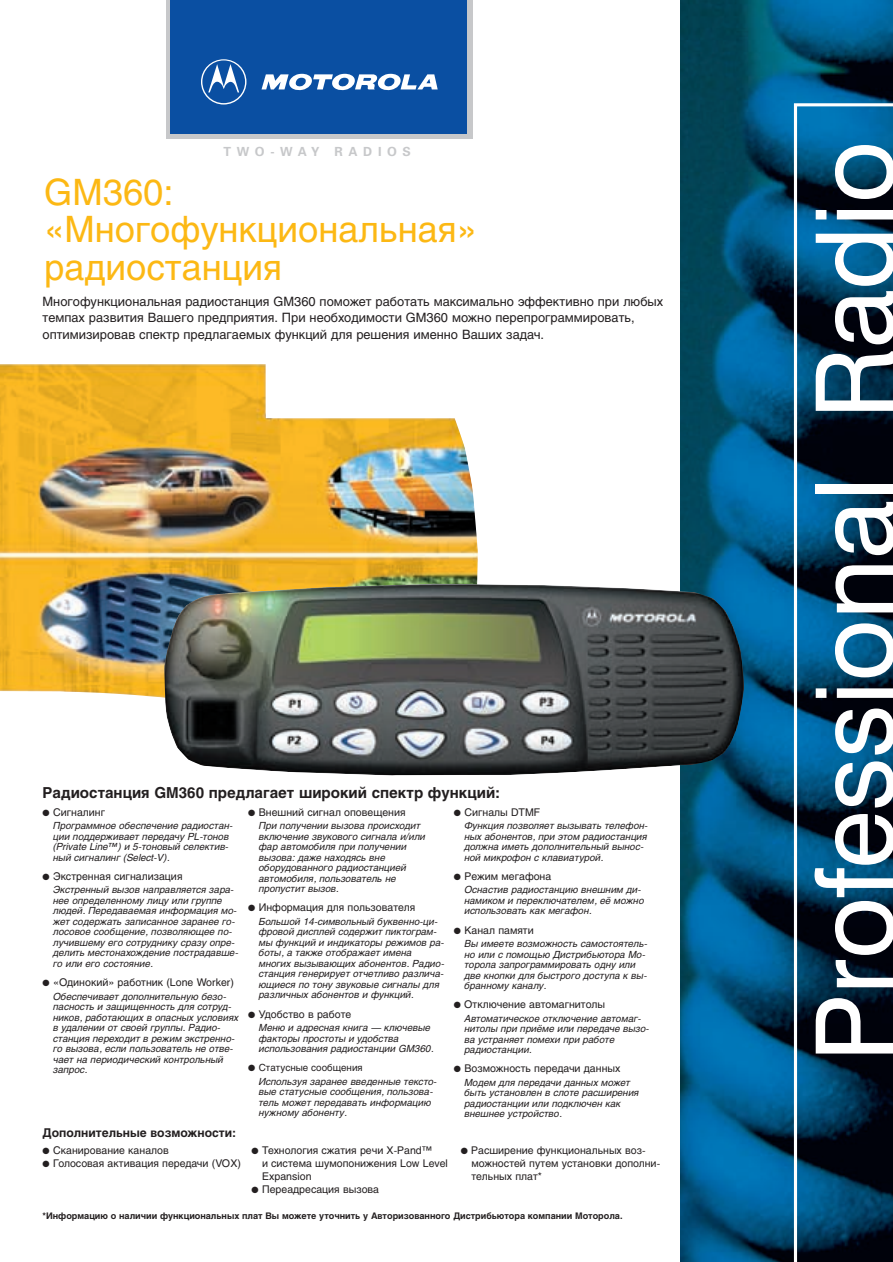
<style>
.page{position:relative;width:893px;height:1262px;background:#fff}
.page>*{position:absolute;margin:0;border:0;box-sizing:border-box;transform-origin:0 0}
.t1{font:107.7px "Swiss 721 BT";letter-spacing:-.005em;color:#fff}
.t2{font:36px/37.5px "Helios";color:#fcb814}
.t3{font:700 15px "Helios";color:#231f20}
.t4{font:12.75px/16.5px "Helios";color:#231f20}
.t5{font:700 12.6px "Univers";letter-spacing:.45em;color:#c7c8ca}
.t6{font:700 12px "Helios";color:#231f20}
.t7{font:10.5px/12.8px "Helios";color:#231f20}
.t8{font:italic 9.75px/10.5px "Helios";color:#231f20}
.t9{font:700 9px "Helios";color:#231f20}
.s1{font-style:normal}
</style>
<div class="page">
<img style="left:680px;top:0;width:212px;height:1262px">
<div style="left:166px;top:0;width:306px;height:139px;background:#c7c8ca"></div>
<div style="left:171px;top:0;width:296px;height:134px;background:#0a4fa2"></div>
<svg style="left:261px;top:74px;width:176px;height:17px"></svg>
<svg style="left:201px;top:59px;width:45px;height:45px"></svg>
<svg style="left:792px;top:102px;width:100px;height:1160px;background:#083654"></svg>
<img style="left:1px;top:364px;width:477px;height:334px">
<img style="left:164px;top:583px;width:580px;height:192px">
<p class="t5" style="left:223px;top:147px;width:189px">TWO-WAY RADIOS</p>
<h2 class="t2" style="left:44px;top:177px;width:434px">GM360: «Многофункциональная» радиостанция</h2>
<p class="t4" style="left:43px;top:294px;width:622px">Многофункциональная радиостанция GM360 поможет работать максимально эффективно при любых темпах развития Вашего предприятия. При необходимости GM360 можно перепрограммировать, оптимизировав спектр предлагаемых функций для решения именно Ваших задач.</p>
<h3 class="t3" style="left:43px;top:787px;width:459px">Радиостанция GM360 предлагает широкий спектр функций:</h3>
<p class="t7" style="left:43px;top:806px;width:64px">● Сигналинг</p>
<p class="t8" style="left:53px;top:821px;width:181px">Программное обеспечение радиостан&shy;ции поддерживает передачу PL-тонов (Private Line™) и 5-тоновый селектив&shy;ный сигналинг (Select-V).</p>
<p class="t7" style="left:43px;top:871px;width:141px">● Экстренная сигнализация</p>
<p class="t8" style="left:53px;top:885px;width:187px">Экстренный вызов направляется зара&shy;нее определенному лицу или группе людей. Передаваемая информация мо&shy;жет содержать записанное заранее го&shy;лосовое сообщение, позволяющее по&shy;лучившему его сотруднику сразу опре&shy;делить местонахождение пострадавше&shy;го или его состояние.</p>
<p class="t7" style="left:43px;top:977px;width:193px">● «Одинокий» работник (Lone Worker)</p>
<p class="t8" style="left:53px;top:991px;width:187px">Обеспечивает дополнительную безо&shy;пасность и защищенность для сотруд&shy;ников, работающих в опасных условиях в удалении от своей группы. Радио&shy;станция переходит в режим экстренно&shy;го вызова, если пользователь не отве&shy;чает на периодический контрольный запрос.</p>
<p class="t7" style="left:454px;top:806px;width:88px">● Сигналы DTMF</p>
<p class="t8" style="left:464px;top:821px;width:185px">Функция позволяет вызывать телефон&shy;ных абонентов, при этом радиостанция должна иметь дополнительный вынос&shy;ной микрофон с клавиатурой.</p>
<p class="t7" style="left:454px;top:871px;width:99px">● Режим мегафона</p>
<p class="t8" style="left:464px;top:885px;width:181px">Оснастив радиостанцию внешним ди&shy;намиком и переключателем, её можно использовать как мегафон.</p>
<p class="t7" style="left:454px;top:924px;width:81px">● Канал памяти</p>
<p class="t8" style="left:464px;top:939px;width:184px">Вы имеете возможность самостоятель&shy;но или с помощью Дистрибьютора Мо&shy;торола запрограммировать одну или две кнопки для быстрого доступа к вы&shy;бранному каналу.</p>
<p class="t7" style="left:454px;top:999px;width:153px">● Отключение автомагнитолы</p>
<p class="t8" style="left:464px;top:1014px;width:186px">Автоматическое отключение автомаг&shy;нитолы при приёме или передаче вызо&shy;ва устраняет помехи при работе радиостанции.</p>
<p class="t7" style="left:454px;top:1063px;width:168px">● Возможность передачи данных</p>
<p class="t8" style="left:464px;top:1078px;width:176px">Модем для передачи данных может быть установлен в слоте расширения радиостанции или подключен как внешнее устройство.</p>
<p class="t7" style="left:248px;top:806px;width:159px">● Внешний сигнал оповещения</p>
<p class="t8" style="left:259px;top:821px;width:168px">При получении вызова происходит включение звукового сигнала и/или фар автомобиля при получении вызова: даже находясь вне оборудованного радиостанцией автомобиля, пользователь не пропустит вызов.</p>
<p class="t7" style="left:248px;top:902px;width:169px">● Информация для пользователя</p>
<p class="t8" style="left:259px;top:917px;width:187px">Большой 14-символьный буквенно-ци&shy;фровой дисплей содержит пиктограм&shy;мы функций и индикаторы режимов ра&shy;боты, а также отображает имена многих вызывающих абонентов. Радио&shy;станция генерирует отчетливо различа&shy;ющиеся по тону звуковые сигналы для различных абонентов и функций.</p>
<p class="t7" style="left:248px;top:1008px;width:105px">● Удобство в работе</p>
<p class="t8" style="left:259px;top:1023px;width:176px">Меню и адресная книга — ключевые факторы простоты и удобства использования радиостанции GM360.</p>
<p class="t8" style="left:259px;top:1062px;width:180px;line-height:13.5px;text-indent:-11px">● <span class="s1">Статусные сообщения<br></span>Используя заранее введенные тексто-</p>
<p class="t8" style="left:259px;top:1087px;width:176px">вые статусные сообщения, пользова&shy;тель может передавать информацию нужному абоненту.</p>
<p class="t6" style="left:43px;top:1127px;width:195px">Дополнительные возможности:</p>
<p class="t7" style="left:43px;top:1145px;width:128px">● Сканирование каналов</p>
<p class="t7" style="left:43px;top:1158px;width:200px">● Голосовая активация передачи (VOX)</p>
<p class="t7" style="left:262px;top:1145px;width:187px;text-indent:-11px">● Технология сжатия речи X-Pand™<br>и система шумопонижения Low Level<br>Expansion</p>
<p class="t7" style="left:251px;top:1183px;width:129px">● Переадресация вызова</p>
<p class="t7" style="left:471px;top:1145px;width:190px;text-indent:-11px">● Расширение функциональных воз&shy;можностей путем установки дополни&shy;тельных плат*</p>
<p class="t9" style="left:43px;top:1212px;width:581px">*Информацию о наличии функциональных плат Вы можете уточнить у Авторизованного Дистрибьютора компании Моторола.</p>
<h1 class="t1" style="left:815px;top:1061px;width:922px;rotate:-90deg">Professional Radio</h1>
</div>
